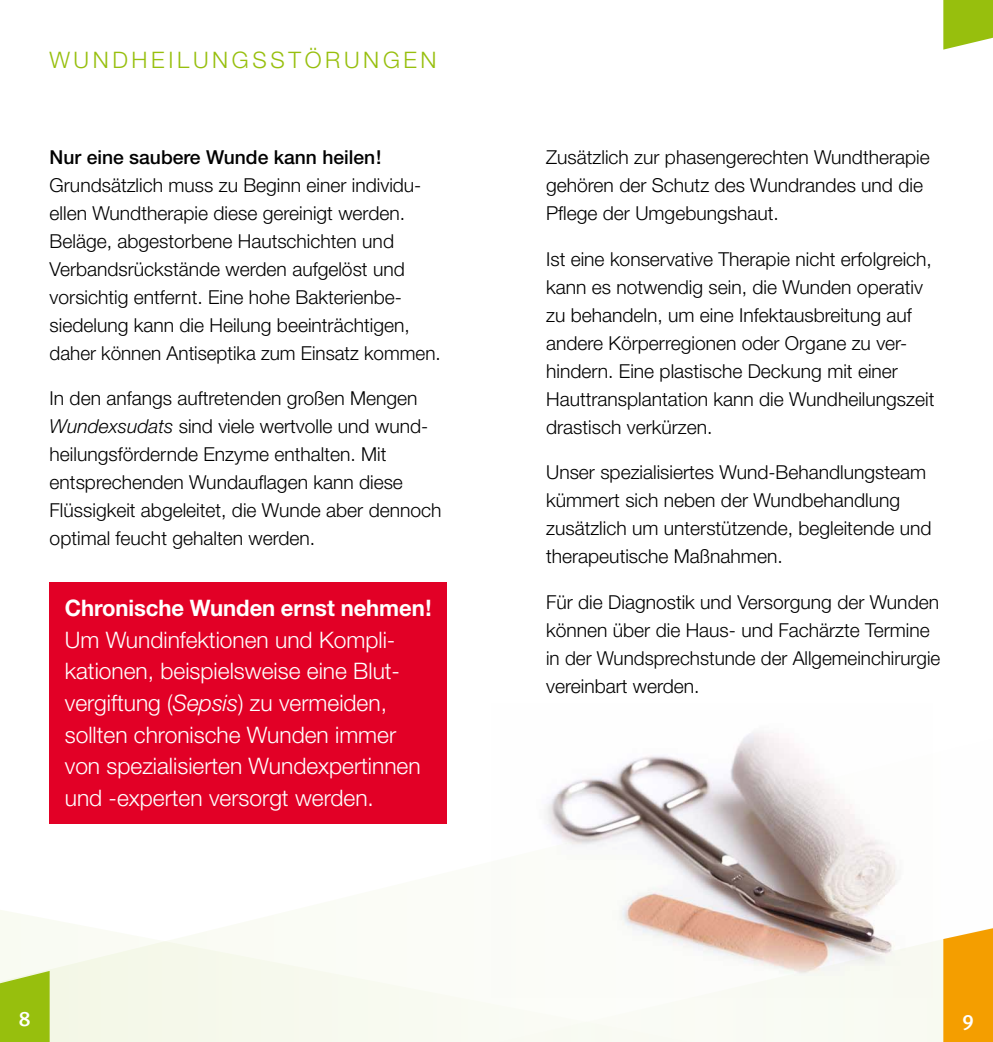
<style>
.page{position:relative;width:993px;height:1042px;background:#fff}
.page>*{position:absolute;margin:0;border:0;box-sizing:border-box;transform-origin:0 0}
.t1{font:300 22.75px/31.5px "Helvetica Neue";color:#fff}
.t2{font:700 22.75px "Helvetica Neue";letter-spacing:-.005em;color:#fff}
.t3{font:300 22.75px "Helvetica Neue";letter-spacing:.16em;color:#97bf0d}
.t4{font:500 21px "Meta Plus";color:#fff}
.t5{font:300 19.25px/28px "Helvetica Neue";color:#000}
.t6{font:500 19.25px "Helvetica Neue";color:#000}
.s1{font-style:italic}
</style>
<div class="page">
<svg style="left:0;top:735px;width:887px;height:307px"></svg>
<svg style="left:392px;top:854px;width:551px;height:188px"></svg>
<svg style="left:943px;top:0;width:49px;height:50px;background:#a4c72c"></svg>
<svg style="left:0;top:971px;width:50px;height:71px;background:#9fc421"></svg>
<svg style="left:943px;top:928px;width:49px;height:114px;background:#f4a30e"></svg>
<div style="left:50px;top:582px;width:397px;height:242px;background:#e20026"></div>
<p class="t3" style="left:50px;top:46px;width:384px">Wun dh eilun gsst örun gen</p>
<p class="t6" style="left:50px;top:145px;width:333px">Nur eine saubere Wunde kann heilen!</p>
<p class="t5" style="left:50px;top:171px;width:392px">Grundsätzlich muss zu Beginn einer individu&shy;ellen Wundtherapie diese gereinigt werden.<br>Beläge, abgestorbene Hautschichten und Verbandsrückstände werden aufgelöst und vorsichtig entfernt. Eine hohe Bakterienbe&shy;siedelung kann die Heilung beeinträchtigen, daher können Antiseptika zum Einsatz kommen.</p>
<p class="t5" style="left:50px;top:384px;width:393px">In den anfangs auftretenden großen Mengen <span class="s1">Wundexsudats</span> sind viele wertvolle und wund&shy;heilungsfördernde Enzyme enthalten. Mit entsprechenden Wundauflagen kann diese Flüssigkeit abgeleitet, die Wunde aber dennoch optimal feucht gehalten werden.</p>
<p class="t2" style="left:65px;top:594px;width:368px">Chronische Wunden ernst nehmen!</p>
<p class="t1" style="left:65px;top:623px;width:357px">Um Wundinfektionen und Kompli&shy;kationen, beispielsweise eine Blut&shy;vergiftung (<span class="s1">Sepsis</span>) zu vermeiden, sollten chronische Wunden immer von spezialisierten Wundexpertinnen und -experten versorgt werden.</p>
<p class="t5" style="left:546px;top:143px;width:385px">Zusätzlich zur phasengerechten Wundtherapie gehören der Schutz des Wundrandes und die<br>Pflege der Umgebungshaut.</p>
<p class="t5" style="left:546px;top:244px;width:389px">Ist eine konservative Therapie nicht erfolgreich, kann es notwendig sein, die Wunden operativ zu behandeln, um eine Infektausbreitung auf andere Körperregionen oder Organe zu ver&shy;hindern. Eine plastische Deckung mit einer Hauttransplantation kann die Wundheilungszeit drastisch verkürzen.</p>
<p class="t5" style="left:546px;top:458px;width:387px">Unser spezialisiertes Wund-Behandlungsteam kümmert sich neben der Wundbehandlung zusätzlich um unterstützende, begleitende und therapeutische Maßnahmen.</p>
<p class="t5" style="left:546px;top:587px;width:395px">Für die Diagnostik und Versorgung der Wunden können über die Haus- und Fachärzte Termine in der Wundsprechstunde der Allgemeinchirurgie vereinbart werden.</p>
<p class="t4" style="left:19px;top:1006px;width:14px">8</p>
<p class="t4" style="left:962px;top:1006px;width:13px">9</p>
</div>
